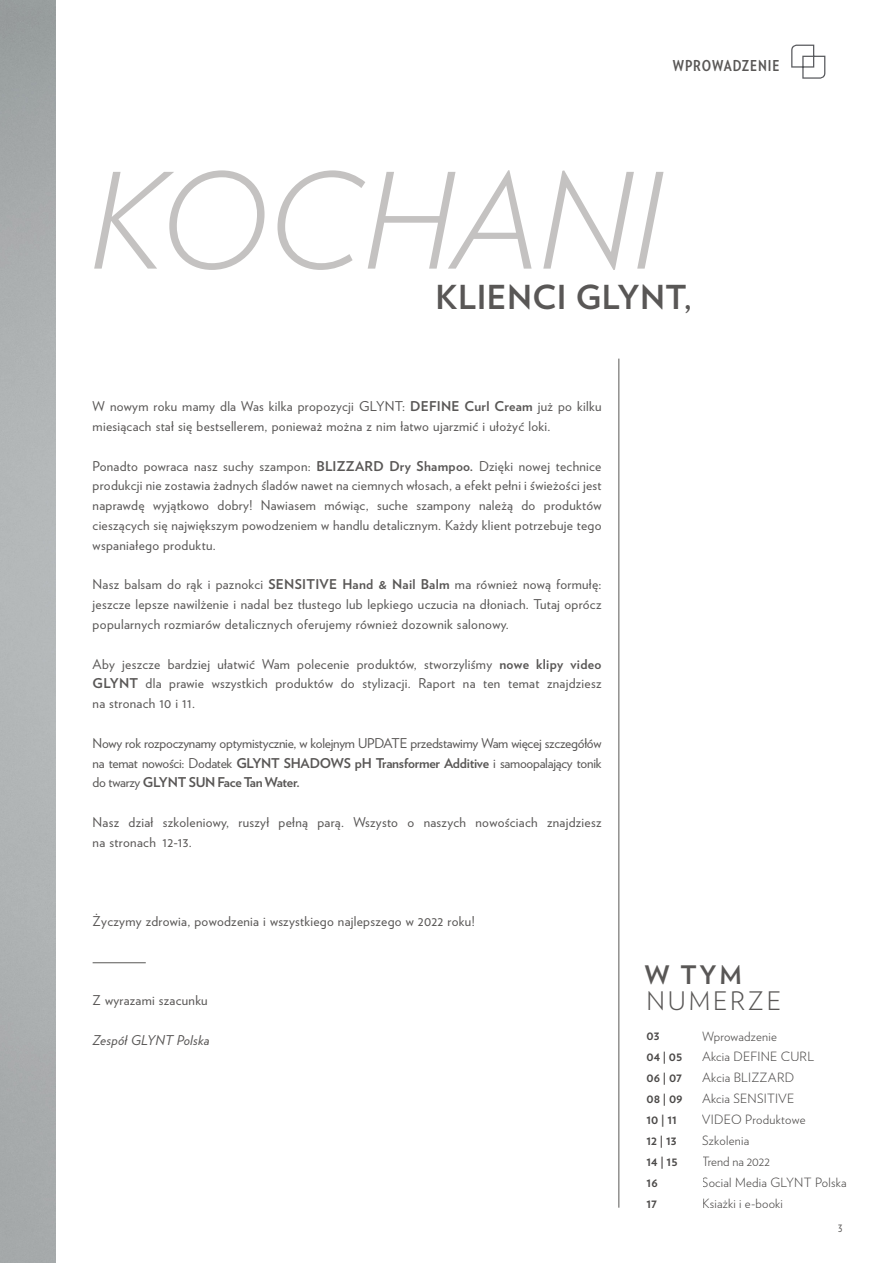
<style>
.page{position:relative;width:894px;height:1263px;background:#fff}
.page>*{position:absolute;margin:0;border:0;box-sizing:border-box;transform-origin:0 0}
.t1{font:italic 300 132px "Verlag";letter-spacing:-.01em;color:#c4c2c1}
.t2{font:700 33px "Verlag";letter-spacing:.015em;color:#595756}
.t3{font:300 25.5px "Verlag";letter-spacing:.105em;color:#595756}
.t4{font:700 25.5px "Verlag";color:#595756}
.t5{font:700 15px "Verlag Condensed";letter-spacing:.06em;color:#595756}
.t6{font:13.5px/19.8px "Verlag";letter-spacing:.02em;color:#595756;text-align:justify}
.t7{font:italic 13.5px "Verlag";letter-spacing:.015em;color:#595756}
.t8{font:300 12.75px "Verlag";letter-spacing:.015em;color:#4b4948}
.t9{font:700 12.75px/21px "Verlag";color:#4b4948}
.t10{font:11.25px "Verlag Condensed";color:#595756}
.s1{font-weight:700}
</style>
<div class="page">
<svg style="left:791px;top:45px;width:34px;height:34px"></svg>
<hr style="left:93px;top:962px;width:53px;height:1px;background:#595756">
<hr style="left:618px;top:359px;width:1px;height:849px;background:#595756">
<p class="t5" style="left:673px;top:59px;width:108px">WPROWADZENIE</p>
<h1 class="t1" style="left:88px;top:163px;width:575px">KOCHANI</h1>
<h2 class="t2" style="left:435px;top:283px;width:258px">KLIENCI GLYNT,</h2>
<p class="t6" style="left:93px;top:397px;width:510px">W nowym roku mamy dla Was kilka propozycji GLYNT: <span class="s1">DEFINE Curl Cream</span> już po kilku miesiącach stał się bestsellerem, ponieważ można z nim łatwo ujarzmić i ułożyć loki.</p>
<p class="t6" style="left:93px;top:457px;width:510px">Ponadto powraca nasz suchy szampon: <span class="s1">BLIZZARD Dry Shampoo.</span> Dzięki nowej technice produkcji nie zostawia żadnych śladów nawet na ciemnych włosach, a efekt pełni i świeżości jest naprawdę wyjątkowo dobry! Nawiasem mówiąc, suche szampony należą do produktów cieszących się największym powodzeniem w handlu detalicznym. Każdy klient potrzebuje tego wspaniałego produktu.</p>
<p class="t6" style="left:93px;top:575px;width:510px">Nasz balsam do rąk i paznokci <span class="s1">SENSITIVE Hand &amp; Nail Balm</span> ma również nową formułę: jeszcze lepsze nawilżenie i nadal bez tłustego lub lepkiego uczucia na dłoniach. Tutaj oprócz popularnych rozmiarów detalicznych oferujemy również dozownik salonowy.</p>
<p class="t6" style="left:93px;top:655px;width:510px">Aby jeszcze bardziej ułatwić Wam polecenie produktów, stworzyliśmy <span class="s1">nowe klipy video GLYNT</span> dla prawie wszystkich produktów do stylizacji. Raport na ten temat znajdziesz na stronach 10 i 11.</p>
<p class="t6" style="left:93px;top:734px;width:510px">Nowy rok rozpoczynamy optymistycznie, w kolejnym UPDATE przedstawimy Wam więcej szczegółów na temat nowości: Dodatek <span class="s1">GLYNT SHADOWS pH Transformer Additive</span> i samoopalający tonik do twarzy <span class="s1">GLYNT SUN Face Tan Water.</span></p>
<p class="t6" style="left:93px;top:813px;width:510px">Nasz dział szkoleniowy, ruszył pełną parą. Wszysto o naszych nowościach znajdziesz na stronach 12-13.</p>
<p class="t6" style="left:93px;top:912px;width:383px">Życzymy zdrowia, powodzenia i wszystkiego najlepszego w 2022 roku!</p>
<p class="t6" style="left:93px;top:991px;width:117px">Z wyrazami szacunku</p>
<p class="t7" style="left:93px;top:1034px;width:118px">Zespół GLYNT Polska</p>
<h3 class="t4" style="left:645px;top:964px;width:99px">W TYM</h3>
<h3 class="t3" style="left:646px;top:989px;width:136px">NUMERZE</h3>
<p class="t9" style="left:646px;top:1025px;width:37px">03<br>04|05</p>
<p class="t8" style="left:702px;top:1030px;width:76px">Wprowadzenie</p>
<p class="t8" style="left:702px;top:1050px;width:113px">Akcja DEFINE CURL</p>
<p class="t9" style="left:646px;top:1067px;width:37px">06|07</p>
<p class="t8" style="left:702px;top:1071px;width:94px">Akcja BLIZZARD</p>
<p class="t9" style="left:646px;top:1088px;width:38px">08|09</p>
<p class="t8" style="left:702px;top:1092px;width:94px">Akcja SENSITIVE</p>
<p class="t9" style="left:646px;top:1109px;width:32px">10|11</p>
<p class="t8" style="left:701px;top:1113px;width:105px">VIDEO Produktowe</p>
<p class="t9" style="left:646px;top:1130px;width:32px">12|13</p>
<p class="t8" style="left:702px;top:1134px;width:49px">Szkolenia</p>
<p class="t9" style="left:646px;top:1151px;width:33px">14|15</p>
<p class="t8" style="left:702px;top:1155px;width:70px">Trend na 2022</p>
<p class="t9" style="left:646px;top:1172px;width:13px">16</p>
<p class="t8" style="left:702px;top:1176px;width:146px">Social Media GLYNT Polska</p>
<p class="t9" style="left:646px;top:1193px;width:12px">17</p>
<p class="t8" style="left:702px;top:1197px;width:82px">Książki i e-booki</p>
<p class="t10" style="left:838px;top:1222px;width:6px">3</p>
</div>
